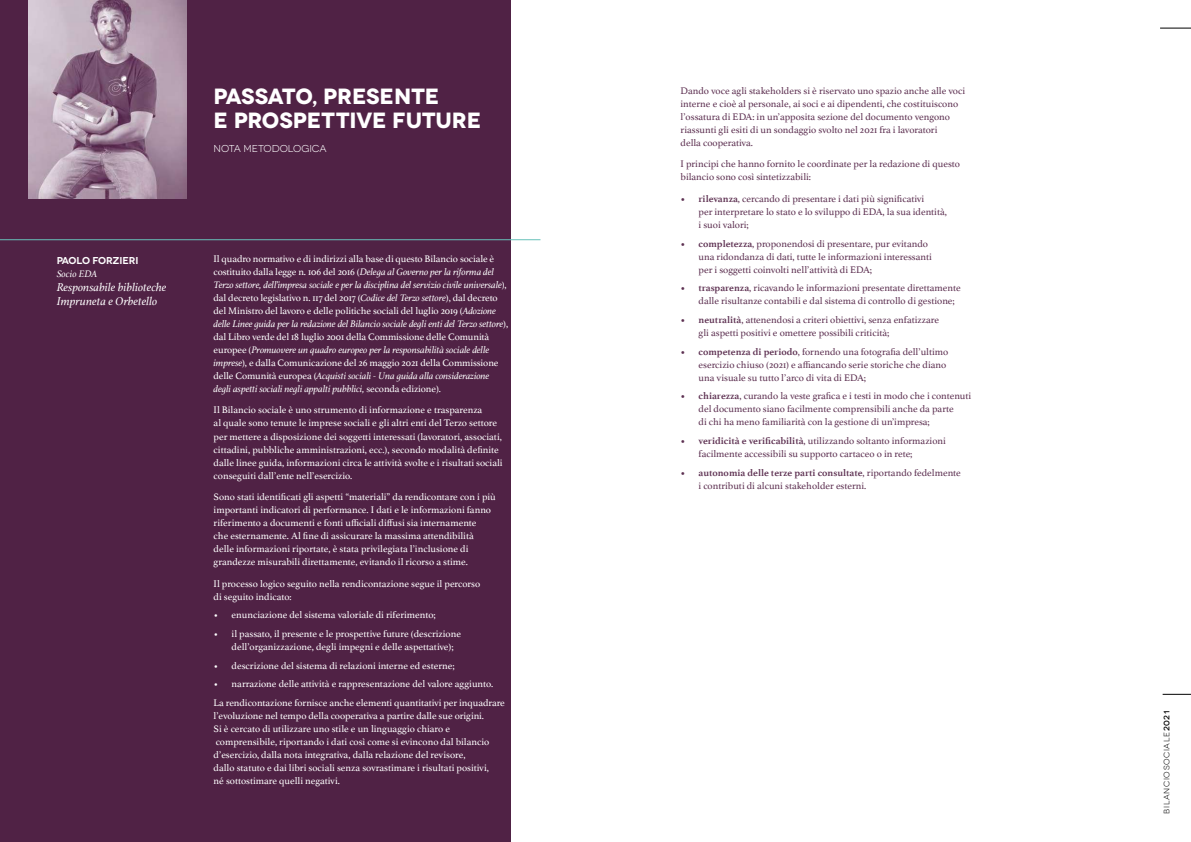
<style>
.page{position:relative;width:1191px;height:842px;background:#fff}
.page>*{position:absolute;margin:0;border:0;box-sizing:border-box;transform-origin:0 0}
.t1{font:700 22px/24px "Novecentowide";color:#fff}
.t2{font:italic 12px/14.4px "Athelas";color:#fff}
.t3{font:10px/13px "Athelas";color:#fff}
.t4{font:10px/13px "Athelas";color:#5d3051}
.t5{font:10px "Novecentowide";letter-spacing:-.01em;color:#fff}
.t6{font:600 10px "Novecentowide";letter-spacing:-.02em;color:#fff}
.t7{font:italic 10px "Athelas";color:#fff}
.t8{font:8px "Novecentowide";letter-spacing:.075em;color:#000}
.s1{font-style:italic}
.s2{font-weight:700}
.s3{font-weight:500}
</style>
<div class="page">
<hr style="left:1160px;top:28px;width:31px;height:1px;background:#000">
<svg style="left:1162px;top:694px;width:29px;height:1px"></svg>
<div style="left:0;top:0;width:510px;height:842px;background:#502245"></div>
<img style="left:28px;top:0;width:159px;height:198px">
<hr style="left:0;top:239px;width:540px;height:1px;background:#67c1ba">
<p class="t6" style="left:57px;top:254px;width:83px">PAOLO FORZIERI</p>
<p class="t7" style="left:57px;top:266px;width:42px">Socio EDA</p>
<p class="t2" style="left:57px;top:280px;width:111px">Responsabile biblioteche<br>Impruneta e Orbetello</p>
<h1 class="t1" style="left:214px;top:84px;width:269px">PASSATO, PRESENTE<br>E PROSPETTIVE FUTURE</h1>
<p class="t5" style="left:214px;top:142px;width:114px">NOTA METODOLOGICA</p>
<p class="t3" style="left:214px;top:252px;width:296px">Il quadro normativo e di indirizzi alla base di questo Bilancio sociale è costituito dalla legge n. 106 del 2016 (<span class="s1">Delega al Governo per la riforma del Terzo settore, dell’impresa sociale e per la disciplina del servizio civile universale</span>), dal decreto legislativo n. 117 del 2017 (<span class="s1">Codice del Terzo settore</span>), dal decreto del Ministro del lavoro e delle politiche sociali del luglio 2019 (<span class="s1">Adozione delle Linee guida per la redazione del Bilancio sociale degli enti del Terzo settore</span>), dal Libro verde del 18 luglio 2001 della Commissione delle Comunità europee (<span class="s1">Promuovere un quadro europeo per la responsabilità sociale delle imprese</span>), e dalla Comunicazione del 26 maggio 2021 della Commissione delle Comunità europea (<span class="s1">Acquisti sociali - Una guida alla considerazione degli aspetti sociali negli appalti pubblici,</span> seconda edizione).</p>
<p class="t3" style="left:214px;top:403px;width:290px">Il Bilancio sociale è uno strumento di informazione e trasparenza<br>al quale sono tenute le imprese sociali e gli altri enti del Terzo settore per mettere a disposizione dei soggetti interessati (lavoratori, associati, cittadini, pubbliche amministrazioni, ecc.), secondo modalità definite dalle linee guida, informazioni circa le attività svolte e i risultati sociali conseguiti dall’ente nell’esercizio.</p>
<p class="t3" style="left:214px;top:490px;width:284px">Sono stati identificati gli aspetti “materiali” da rendicontare con i più importanti indicatori di performance. I dati e le informazioni fanno riferimento a documenti e fonti ufficiali diffusi sia internamente<br>che esternamente. Al fine di assicurare la massima attendibilità delle informazioni riportate, è stata privilegiata l’inclusione di grandezze misurabili direttamente, evitando il ricorso a stime.</p>
<p class="t3" style="left:214px;top:576px;width:268px">Il processo logico seguito nella rendicontazione segue il percorso di seguito indicato:</p>
<p class="t3" style="left:214px;top:608px;width:224px">• enunciazione del sistema valoriale di riferimento;</p>
<p class="t3" style="left:232px;top:627px;width:231px;text-indent:-18px">• il passato, il presente e le prospettive future (descrizione dell’organizzazione, degli impegni e delle aspettative);</p>
<p class="t3" style="left:214px;top:658px;width:243px">• descrizione del sistema di relazioni interne ed esterne;</p>
<p class="t3" style="left:214px;top:674px;width:293px;line-height:18.7px">• narrazione delle attività e rappresentazione del valore aggiunto.<br>La rendicontazione fornisce anche elementi quantitativi per inquadrare</p>
<p class="t3" style="left:214px;top:709px;width:277px">l’evoluzione nel tempo della cooperativa a partire dalle sue origini.<br>Si è cercato di utilizzare uno stile e un linguaggio chiaro e comprensibile, riportando i dati così come si evincono dal bilancio d’esercizio, dalla nota integrativa, dalla relazione del revisore,<br>dallo statuto e dai libri sociali senza sovrastimare i risultati positivi, né sottostimare quelli negativi.</p>
<p class="t4" style="left:680px;top:84px;width:286px">Dando voce agli stakeholders si è riservato uno spazio anche alle voci interne e cioè al personale, ai soci e ai dipendenti, che costituiscono l’ossatura di EDA: in un’apposita sezione del documento vengono riassunti gli esiti di un sondaggio svolto nel 2021 fra i lavoratori<br>della cooperativa.</p>
<p class="t4" style="left:680px;top:157px;width:281px">I principi che hanno fornito le coordinate per la redazione di questo bilancio sono così sintetizzabili:</p>
<p class="t4" style="left:698px;top:192px;width:250px;text-indent:-18px"><span class="s2">• rilevanza</span>, cercando di presentare i dati più significativi<br>per interpretare lo stato e lo sviluppo di EDA, la sua identità, i suoi valori;</p>
<p class="t4" style="left:698px;top:236px;width:235px;text-indent:-18px"><span class="s2">• completezza</span>, proponendosi di presentare, pur evitando una ridondanza di dati, tutte le informazioni interessanti per i soggetti coinvolti nell’attività di EDA;</p>
<p class="t4" style="left:698px;top:281px;width:263px;text-indent:-18px"><span class="s2">• trasparenza</span>, ricavando le informazioni presentate direttamente dalle risultanze contabili e dal sistema di controllo di gestione;</p>
<p class="t4" style="left:698px;top:313px;width:242px;text-indent:-18px"><span class="s2">• neutralità</span>, attenendosi a criteri obiettivi, senza enfatizzare gli aspetti positivi e omettere possibili criticità;</p>
<p class="t4" style="left:698px;top:344px;width:251px;text-indent:-18px"><span class="s2">• competenza di periodo</span>, fornendo una fotografia dell’ultimo esercizio chiuso (2021) e affiancando serie storiche che diano una visuale su tutto l’arco di vita di EDA;</p>
<p class="t4" style="left:698px;top:389px;width:274px;text-indent:-18px"><span class="s2">• chiarezza</span>, curando la veste grafica e i testi in modo che i contenuti del documento siano facilmente comprensibili anche da parte<br>di chi ha meno familiarità con la gestione di un’impresa;</p>
<p class="t4" style="left:698px;top:434px;width:249px;text-indent:-18px"><span class="s2">• veridicità e verificabilità</span>, utilizzando soltanto informazioni facilmente accessibili su supporto cartaceo o in rete;</p>
<p class="t4" style="left:698px;top:465px;width:264px;text-indent:-18px"><span class="s2">• autonomia delle terze parti consultate</span>, riportando fedelmente i contributi di alcuni stakeholder esterni.</p>
<p class="t8" style="left:1162px;top:814px;width:104px;rotate:-90deg">BILANCIOSOCIALE<span class="s3">2021</span></p>
</div>
